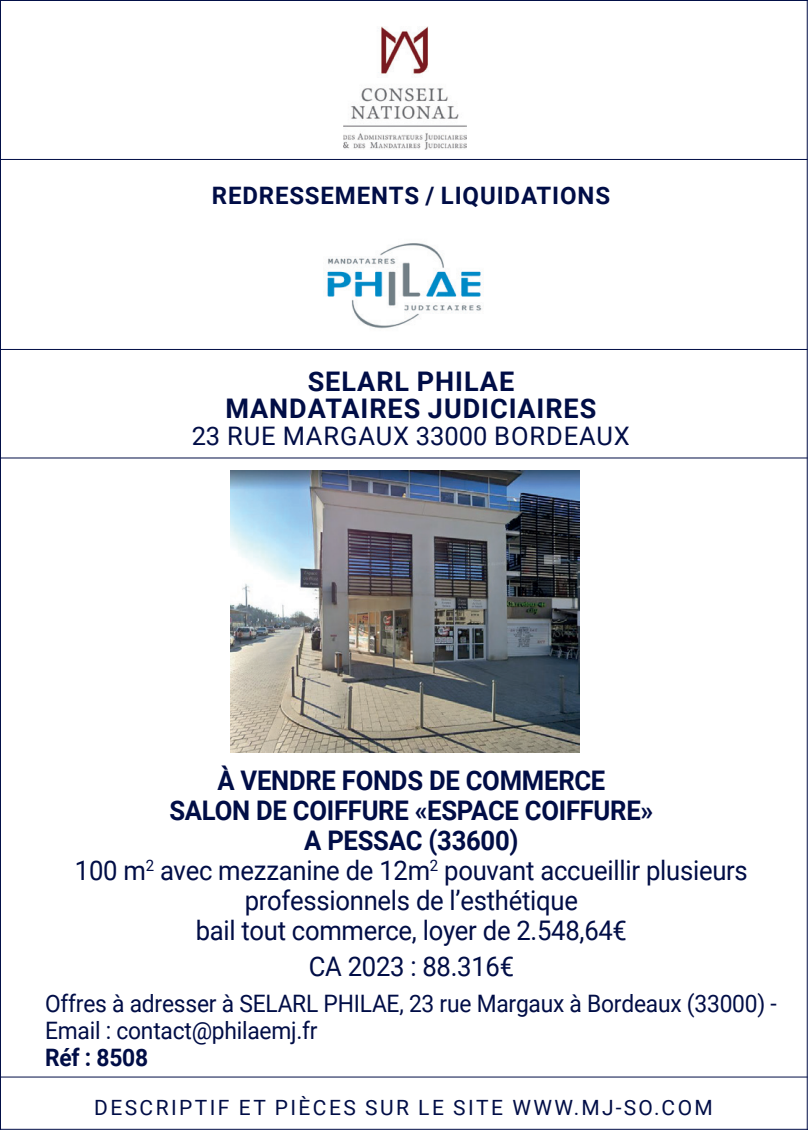
<style>
.page{position:relative;width:808px;height:1132px;background:#fff}
.page>*{position:absolute;margin:0;border:0;box-sizing:border-box;transform-origin:0 0}
.t1{font:27px/30px "Roboto";letter-spacing:-.01em;color:#000d46;text-align:center;scale:.95 1}
.t2{font:700 27px/27px "Roboto";letter-spacing:.035em;color:#000d46;text-align:center}
.t3{font:25.5px "Roboto";letter-spacing:.035em;color:#000d46}
.t4{font:24px/27px "Roboto";letter-spacing:-.01em;color:#000d46;scale:.95 1}
.t5{font:700 24px "Roboto";letter-spacing:.035em;color:#000d46}
.t6{font:700 24px "Roboto";letter-spacing:.035em;color:#000d46;scale:.95 1}
.t7{font:21px "Roboto";letter-spacing:.115em;color:#000d46}
.s1{font-weight:700}
</style>
<div class="page">
<img style="left:327px;top:243px;width:155px;height:86px">
<hr style="left:0;top:1076px;width:807px;height:1px;background:#000d46">
<img style="left:343px;top:27px;width:123px;height:122px">
<hr style="left:0;top:349px;width:807px;height:1px;background:#000d46">
<hr style="left:0;top:159px;width:807px;height:1px;background:#000d46">
<hr style="left:0;top:457px;width:807px;height:1px;background:#000d46">
<img style="left:230px;top:470px;width:349px;height:282px">
<p class="t5" style="left:212px;top:179px;width:400px">REDRESSEMENTS / LIQUIDATIONS</p>
<p class="t2" style="left:226px;top:367px;width:372px">SELARL PHILAE<br>MANDATAIRES JUDICIAIRES</p>
<p class="t3" style="left:192px;top:418px;width:440px">23 RUE MARGAUX 33000 BORDEAUX</p>
<p class="t1" style="left:75px;top:764px;width:710px"><span class="s1">À VENDRE FONDS DE COMMERCE<br>SALON DE COIFFURE «ESPACE COIFFURE»<br>A PESSAC (33600)<br></span>100 m<sup>2</sup> avec mezzanine de 12m<sup>2</sup> pouvant accueillir plusieurs professionnels de l’esthétique<br>bail tout commerce, loyer de 2.548,64€</p>
<p class="t1" style="left:309px;top:950px;width:218px">CA 2023 : 88.316€</p>
<p class="t4" style="left:45px;top:988px;width:772px">Offres à adresser à SELARL PHILAE, 23 rue Margaux à Bordeaux (33000) -<br>Email : contact@philaemj.fr</p>
<p class="t6" style="left:45px;top:1040px;width:110px">Réf : 8508</p>
<p class="t7" style="left:94px;top:1092px;width:620px">DESCRIPTIF ET PIÈCES SUR LE SITE WWW.MJ-SO.COM</p>
</div>
